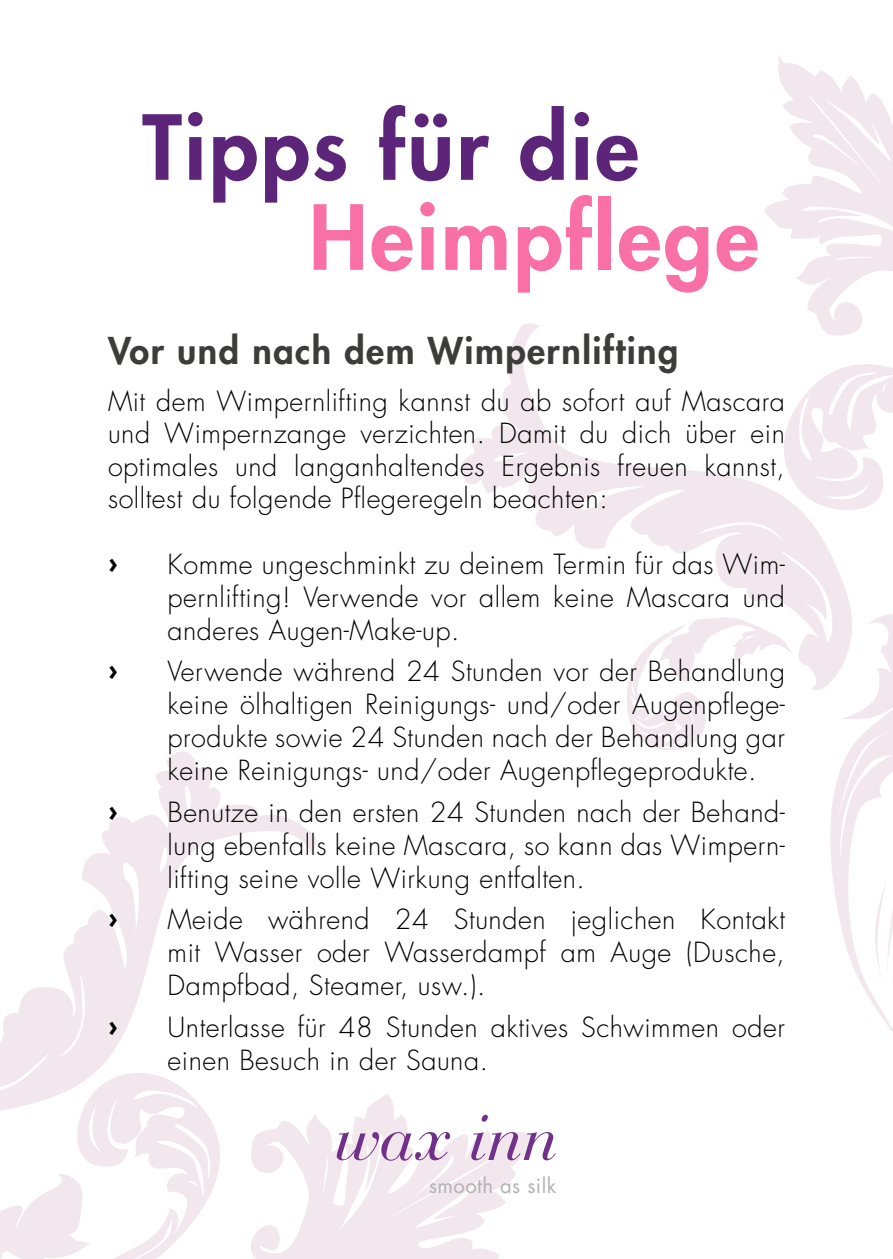
<style>
.page{position:relative;width:893px;height:1259px;background:#fff}
.page>*{position:absolute;margin:0;border:0;box-sizing:border-box;transform-origin:0 0}
.t1{font:800 87px "Futura Std";letter-spacing:.03em;color:#5c2579}
.t2{font:800 87px "Futura Std";letter-spacing:.03em;color:#f870a6}
.t3{font:800 36px "Futura Std";letter-spacing:.04em;color:#3c3c3b}
.t4{font:300 27px/33px "Futura Std";letter-spacing:.02em;color:#000;text-align:justify}
.t5{font:700 27px "Futura Std";color:#000}
.t6{font:20.4px "Futura Std";letter-spacing:.02em;color:#b2b1b5}
</style>
<div class="page">
<svg style="left:764px;top:55px;width:129px;height:263px"></svg>
<svg style="left:461px;top:318px;width:401px;height:231px"></svg>
<svg style="left:623px;top:351px;width:270px;height:681px"></svg>
<svg style="left:251px;top:1094px;width:267px;height:165px;fill:#f1e7ec"></svg>
<svg style="left:428px;top:1242px;width:8px;height:4px"></svg>
<svg style="left:0;top:1123px;width:220px;height:136px"></svg>
<svg style="left:0;top:751px;width:322px;height:372px"></svg>
<svg style="left:337px;top:1132px;width:113px;height:28px"></svg>
<svg style="left:471px;top:1114px;width:85px;height:46px"></svg>
<h1 class="t1" style="left:142px;top:105px;width:498px">Tipps für die</h1>
<h1 class="t2" style="left:309px;top:195px;width:451px">Heimpflege</h1>
<h2 class="t3" style="left:108px;top:333px;width:572px">Vor und nach dem Wimpernlifting</h2>
<p class="t4" style="left:108px;top:387px;width:678px">Mit dem Wimpernlifting kannst du ab sofort auf Mascara und Wimpernzange verzichten. Damit du dich über ein optimales und langanhaltendes Ergebnis freuen kannst, solltest du folgende Pflegeregeln beachten:</p>
<p class="t5" style="left:108px;top:548px;width:11px">›</p>
<p class="t4" style="left:168px;top:549px;width:619px">Komme ungeschminkt zu deinem Termin für das Wim&shy;pernlifting! Verwende vor allem keine Mascara und anderes Augen-Make-up.</p>
<p class="t5" style="left:108px;top:656px;width:11px">›</p>
<p class="t4" style="left:168px;top:657px;width:619px">Verwende während 24 Stunden vor der Behandlung keine ölhaltigen Reinigungs- und/oder Augenpflege&shy;produkte sowie 24 Stunden nach der Behandlung gar keine Reinigungs- und/oder Augenpflegeprodukte.</p>
<p class="t5" style="left:108px;top:796px;width:11px">›</p>
<p class="t4" style="left:168px;top:797px;width:619px">Benutze in den ersten 24 Stunden nach der Behand&shy;lung ebenfalls keine Mascara, so kann das Wimpern&shy;lifting seine volle Wirkung entfalten.</p>
<p class="t5" style="left:108px;top:904px;width:11px">›</p>
<p class="t4" style="left:168px;top:905px;width:619px">Meide während 24 Stunden jeglichen Kontakt mit Wasser oder Wasserdampf am Auge (Dusche, Dampfbad, Steamer, usw.).</p>
<p class="t5" style="left:108px;top:1011px;width:11px">›</p>
<p class="t4" style="left:168px;top:1012px;width:619px">Unterlasse für 48 Stunden aktives Schwimmen oder einen Besuch in der Sauna.</p>
<p class="t6" style="left:429px;top:1174px;width:129px">smooth as silk</p>
</div>
